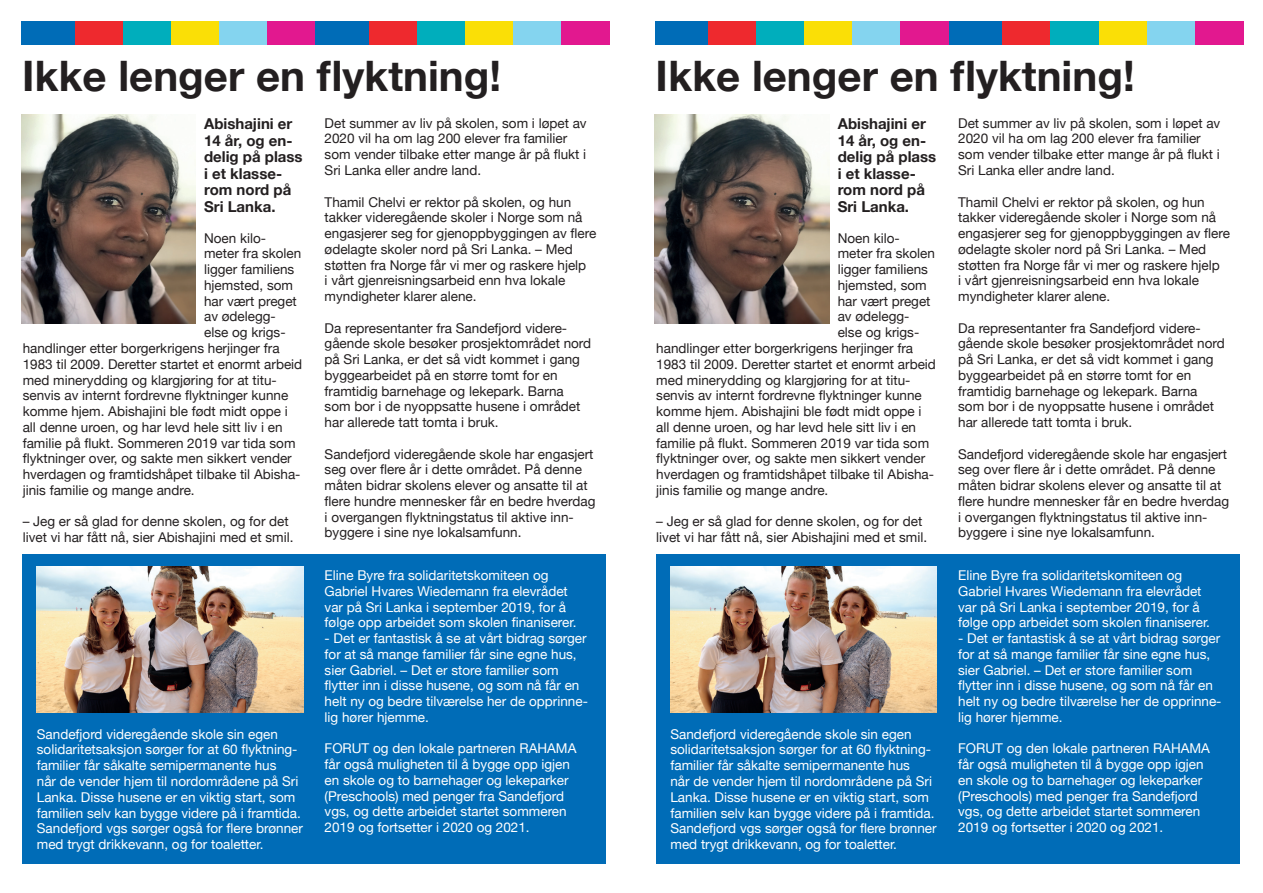
<style>
.page{position:relative;width:1263px;height:893px;background:#fff}
.page>*{position:absolute;margin:0;border:0;box-sizing:border-box;transform-origin:0 0}
.t1{font:700 42px "Helvetica Neue";color:#231f20}
.t2{font:700 15px/16.5px "Helvetica Neue";color:#231f20}
.t3{font:13.5px/15.8px "Helvetica Neue";color:#231f20}
.t4{font:13.5px/15.8px "Helvetica Neue";color:#fff}
</style>
<div class="page">
<div style="left:22px;top:554px;width:584px;height:309px;background:#006cb7"></div>
<div style="left:21px;top:21px;width:54px;height:24px;background:#006cb7"></div>
<div style="left:75px;top:21px;width:48px;height:24px;background:#ee292e"></div>
<div style="left:123px;top:21px;width:48px;height:24px;background:#00aebc"></div>
<div style="left:171px;top:21px;width:48px;height:24px;background:#fadf06"></div>
<div style="left:219px;top:21px;width:48px;height:24px;background:#84d4ef"></div>
<div style="left:267px;top:21px;width:48px;height:24px;background:#e2188f"></div>
<div style="left:315px;top:21px;width:54px;height:24px;background:#006cb7"></div>
<div style="left:369px;top:21px;width:48px;height:24px;background:#ee292e"></div>
<div style="left:417px;top:21px;width:48px;height:24px;background:#00aebc"></div>
<div style="left:465px;top:21px;width:48px;height:24px;background:#fadf06"></div>
<div style="left:513px;top:21px;width:48px;height:24px;background:#84d4ef"></div>
<div style="left:561px;top:21px;width:48px;height:24px;background:#e2188f"></div>
<img style="left:37px;top:567px;width:266px;height:146px">
<img style="left:21px;top:115px;width:175px;height:208px">
<div style="left:656px;top:554px;width:583px;height:309px;background:#006cb7"></div>
<div style="left:655px;top:21px;width:54px;height:24px;background:#006cb7"></div>
<div style="left:709px;top:21px;width:48px;height:24px;background:#ee292e"></div>
<div style="left:757px;top:21px;width:48px;height:24px;background:#00aebc"></div>
<div style="left:805px;top:21px;width:48px;height:24px;background:#fadf06"></div>
<div style="left:853px;top:21px;width:48px;height:24px;background:#84d4ef"></div>
<div style="left:901px;top:21px;width:48px;height:24px;background:#e2188f"></div>
<div style="left:949px;top:21px;width:54px;height:24px;background:#006cb7"></div>
<div style="left:1003px;top:21px;width:48px;height:24px;background:#ee292e"></div>
<div style="left:1051px;top:21px;width:48px;height:24px;background:#00aebc"></div>
<div style="left:1099px;top:21px;width:48px;height:24px;background:#fadf06"></div>
<div style="left:1147px;top:21px;width:48px;height:24px;background:#84d4ef"></div>
<div style="left:1195px;top:21px;width:48px;height:24px;background:#e2188f"></div>
<img style="left:670px;top:567px;width:267px;height:146px">
<img style="left:655px;top:115px;width:174px;height:208px">
<h1 class="t1" style="left:22px;top:43px;width:481px">Ikke lenger en flyktning!</h1>
<p class="t2" style="left:204px;top:116px;width:100px">Abishajini er<br>14 år, og en&shy;delig på plass i et klasse&shy;rom nord på<br>Sri Lanka.</p>
<p class="t3" style="left:204px;top:231px;width:64px">Noen kilo-</p>
<p class="t3" style="left:204px;top:247px;width:99px">meter fra skolen</p>
<p class="t3" style="left:204px;top:262px;width:92px">ligger familiens</p>
<p class="t3" style="left:204px;top:278px;width:91px">hjemsted, som</p>
<p class="t3" style="left:204px;top:294px;width:94px">har vært preget</p>
<p class="t3" style="left:204px;top:310px;width:73px">av ødelegg-</p>
<p class="t3" style="left:204px;top:325px;width:83px">else og krigs-</p>
<p class="t3" style="left:23px;top:341px;width:258px">handlinger etter borgerkrigens herjinger fra</p>
<p class="t3" style="left:23px;top:357px;width:281px">1983 til 2009. Deretter startet et enormt arbeid</p>
<p class="t3" style="left:23px;top:373px;width:256px">med minerydding og klargjøring for at titu-</p>
<p class="t3" style="left:23px;top:388px;width:267px">senvis av internt fordrevne flyktninger kunne</p>
<p class="t3" style="left:23px;top:404px;width:267px">komme hjem. Abishajini ble født midt oppe i</p>
<p class="t3" style="left:23px;top:420px;width:261px">all denne uroen, og har levd hele sitt liv i en</p>
<p class="t3" style="left:23px;top:436px;width:274px">familie på flukt. Sommeren 2019 var tida som</p>
<p class="t3" style="left:23px;top:451px;width:271px">flyktninger over, og sakte men sikkert vender</p>
<p class="t3" style="left:23px;top:467px;width:279px">hverdagen og framtidshåpet tilbake til Abisha-</p>
<p class="t3" style="left:23px;top:483px;width:174px">jinis familie og mange andre.</p>
<p class="t3" style="left:23px;top:514px;width:272px">– Jeg er så glad for denne skolen, og for det livet vi har fått nå, sier Abishajini med et smil.</p>
<p class="t4" style="left:37px;top:727px;width:268px">Sandefjord videregående skole sin egen solidaritetsaksjon sørger for at 60 flyktning&shy;familier får såkalte semipermanente hus<br>når de vender hjem til nordområdene på Sri Lanka. Disse husene er en viktig start, som familien selv kan bygge videre på i framtida.<br>Sandefjord vgs sørger også for flere brønner med trygt drikkevann, og for toaletter.</p>
<p class="t3" style="left:325px;top:116px;width:264px">Det summer av liv på skolen, som i løpet av 2020 vil ha om lag 200 elever fra familier som vender tilbake etter mange år på flukt i Sri Lanka eller andre land.</p>
<p class="t3" style="left:325px;top:195px;width:273px">Thamil Chelvi er rektor på skolen, og hun takker videregående skoler i Norge som nå engasjerer seg for gjenoppbyggingen av flere ødelagte skoler nord på Sri Lanka. – Med støtten fra Norge får vi mer og raskere hjelp<br>i vårt gjenreisningsarbeid enn hva lokale myndigheter klarer alene.</p>
<p class="t3" style="left:325px;top:321px;width:268px">Da representanter fra Sandefjord videre&shy;gående skole besøker prosjektområdet nord på Sri Lanka, er det så vidt kommet i gang byggearbeidet på en større tomt for en framtidig barnehage og lekepark. Barna som bor i de nyoppsatte husene i området har allerede tatt tomta i bruk.</p>
<p class="t3" style="left:325px;top:447px;width:272px">Sandefjord videregående skole har engasjert seg over flere år i dette området. På denne måten bidrar skolens elever og ansatte til at flere hundre mennesker får en bedre hverdag i overgangen flyktningstatus til aktive inn&shy;byggere i sine nye lokalsamfunn.</p>
<p class="t4" style="left:325px;top:568px;width:253px">Eline Byre fra solidaritetskomiteen og Gabriel Hvares Wiedemann fra elevrådet var på Sri Lanka i september 2019, for å følge opp arbeidet som skolen finaniserer.</p>
<p class="t4" style="left:325px;top:631px;width:265px">- Det er fantastisk å se at vårt bidrag sørger for at så mange familier får sine egne hus, sier Gabriel. – Det er store familier som flytter inn i disse husene, og som nå får en helt ny og bedre tilværelse her de opprinne&shy;lig hører hjemme.</p>
<p class="t4" style="left:325px;top:741px;width:253px">FORUT og den lokale partneren RAHAMA får også muligheten til å bygge opp igjen en skole og to barnehager og lekeparker (Preschools) med penger fra Sandefjord vgs, og dette arbeidet startet sommeren 2019 og fortsetter i 2020 og 2021.</p>
<h1 class="t1" style="left:656px;top:43px;width:481px">Ikke lenger en flyktning!</h1>
<p class="t2" style="left:838px;top:116px;width:100px">Abishajini er<br>14 år, og en&shy;delig på plass i et klasse&shy;rom nord på<br>Sri Lanka.</p>
<p class="t3" style="left:838px;top:231px;width:64px">Noen kilo-</p>
<p class="t3" style="left:838px;top:247px;width:99px">meter fra skolen</p>
<p class="t3" style="left:838px;top:262px;width:92px">ligger familiens</p>
<p class="t3" style="left:838px;top:278px;width:91px">hjemsted, som</p>
<p class="t3" style="left:838px;top:294px;width:94px">har vært preget</p>
<p class="t3" style="left:838px;top:310px;width:73px">av ødelegg-</p>
<p class="t3" style="left:838px;top:325px;width:83px">else og krigs-</p>
<p class="t3" style="left:656px;top:341px;width:258px">handlinger etter borgerkrigens herjinger fra</p>
<p class="t3" style="left:656px;top:357px;width:281px">1983 til 2009. Deretter startet et enormt arbeid</p>
<p class="t3" style="left:656px;top:373px;width:256px">med minerydding og klargjøring for at titu-</p>
<p class="t3" style="left:656px;top:388px;width:267px">senvis av internt fordrevne flyktninger kunne</p>
<p class="t3" style="left:656px;top:404px;width:267px">komme hjem. Abishajini ble født midt oppe i</p>
<p class="t3" style="left:656px;top:420px;width:261px">all denne uroen, og har levd hele sitt liv i en</p>
<p class="t3" style="left:656px;top:436px;width:274px">familie på flukt. Sommeren 2019 var tida som</p>
<p class="t3" style="left:656px;top:451px;width:271px">flyktninger over, og sakte men sikkert vender</p>
<p class="t3" style="left:656px;top:467px;width:279px">hverdagen og framtidshåpet tilbake til Abisha-</p>
<p class="t3" style="left:656px;top:483px;width:174px">jinis familie og mange andre.</p>
<p class="t3" style="left:656px;top:514px;width:272px">– Jeg er så glad for denne skolen, og for det livet vi har fått nå, sier Abishajini med et smil.</p>
<p class="t4" style="left:670px;top:727px;width:268px">Sandefjord videregående skole sin egen solidaritetsaksjon sørger for at 60 flyktning&shy;familier får såkalte semipermanente hus<br>når de vender hjem til nordområdene på Sri Lanka. Disse husene er en viktig start, som familien selv kan bygge videre på i framtida.<br>Sandefjord vgs sørger også for flere brønner med trygt drikkevann, og for toaletter.</p>
<p class="t3" style="left:958px;top:116px;width:264px">Det summer av liv på skolen, som i løpet av 2020 vil ha om lag 200 elever fra familier som vender tilbake etter mange år på flukt i Sri Lanka eller andre land.</p>
<p class="t3" style="left:958px;top:195px;width:273px">Thamil Chelvi er rektor på skolen, og hun takker videregående skoler i Norge som nå engasjerer seg for gjenoppbyggingen av flere ødelagte skoler nord på Sri Lanka. – Med støtten fra Norge får vi mer og raskere hjelp<br>i vårt gjenreisningsarbeid enn hva lokale myndigheter klarer alene.</p>
<p class="t3" style="left:958px;top:321px;width:268px">Da representanter fra Sandefjord videre&shy;gående skole besøker prosjektområdet nord på Sri Lanka, er det så vidt kommet i gang byggearbeidet på en større tomt for en framtidig barnehage og lekepark. Barna som bor i de nyoppsatte husene i området har allerede tatt tomta i bruk.</p>
<p class="t3" style="left:958px;top:447px;width:272px">Sandefjord videregående skole har engasjert seg over flere år i dette området. På denne måten bidrar skolens elever og ansatte til at flere hundre mennesker får en bedre hverdag i overgangen flyktningstatus til aktive inn&shy;byggere i sine nye lokalsamfunn.</p>
<p class="t4" style="left:958px;top:568px;width:253px">Eline Byre fra solidaritetskomiteen og Gabriel Hvares Wiedemann fra elevrådet var på Sri Lanka i september 2019, for å følge opp arbeidet som skolen finaniserer.</p>
<p class="t4" style="left:958px;top:631px;width:265px">- Det er fantastisk å se at vårt bidrag sørger for at så mange familier får sine egne hus, sier Gabriel. – Det er store familier som flytter inn i disse husene, og som nå får en helt ny og bedre tilværelse her de opprinne&shy;lig hører hjemme.</p>
<p class="t4" style="left:958px;top:741px;width:253px">FORUT og den lokale partneren RAHAMA får også muligheten til å bygge opp igjen en skole og to barnehager og lekeparker (Preschools) med penger fra Sandefjord vgs, og dette arbeidet startet sommeren 2019 og fortsetter i 2020 og 2021.</p>
</div>
